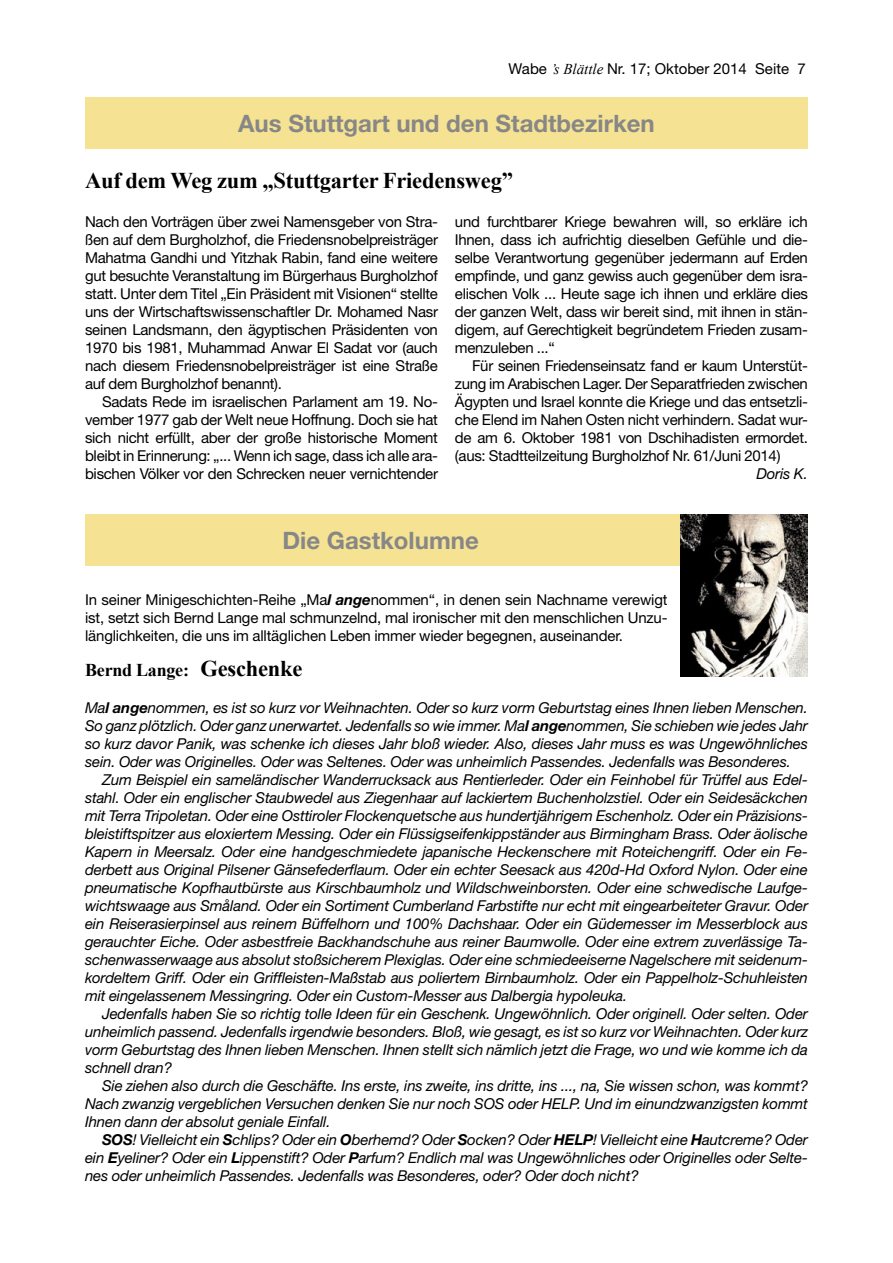
<style>
.page{position:relative;width:893px;height:1263px;background:#fff}
.page>*{position:absolute;margin:0;border:0;box-sizing:border-box;transform-origin:0 0}
.t1{font:700 24px "Helvetica Neue LT Pro";color:#878787}
.t2{font:700 22.5px "Times New Roman";letter-spacing:-.01em;color:#000}
.t3{font:700 18px "Times New Roman";letter-spacing:-.01em;color:#000}
.t4{font:italic 15px/18px "Helvetica Neue LT Pro";letter-spacing:-.01em;color:#000;text-align:justify}
.t5{font:15px/18px "Helvetica Neue LT Pro";letter-spacing:-.02em;color:#000;text-align:justify}
.t6{font:15px "Helvetica Neue LT Pro";color:#000}
.s1{font-family:"Times New Roman";font-style:italic}
.s2{font-weight:700;font-style:italic}
.s3{font-size:22.5px}
.s4{font-weight:700}
</style>
<div class="page">
<div style="left:85px;top:98px;width:723px;height:51px;background:#f5e292"></div>
<div style="left:85px;top:515px;width:723px;height:51px;background:#f5e292"></div>
<img style="left:680px;top:515px;width:128px;height:162px">
<p class="t6" style="left:509px;top:60px;width:299px">Wabe <span class="s1">’s Blättle</span> Nr. 17; Oktober 2014 Seite 7</p>
<h1 class="t1" style="left:238px;top:108px;width:418px">Aus Stuttgart und den Stadtbezirken</h1>
<h2 class="t2" style="left:85px;top:167px;width:429px">Auf dem Weg zum „Stuttgarter Friedensweg”</h2>
<p class="t5" style="left:85px;top:212px;width:354px">Nach den Vorträgen über zwei Namensgeber von Stra&shy;ßen auf dem Burgholzhof, die Friedensnobelpreisträger Mahatma Gandhi und Yitzhak Rabin, fand eine weitere gut besuchte Veranstaltung im Bürgerhaus Burgholzhof statt. Unter dem Titel „Ein Präsident mit Visionen“ stellte uns der Wirtschaftswissenschaftler Dr. Mohamed Nasr seinen Landsmann, den ägyptischen Präsidenten von 1970 bis 1981, Muhammad Anwar El Sadat vor (auch nach diesem Friedensnobelpreisträger ist eine Straße auf dem Burgholzhof benannt).</p>
<p class="t5" style="left:85px;top:392px;width:354px;text-indent:17px">Sadats Rede im israelischen Parlament am 19. No&shy;vember 1977 gab der Welt neue Hoffnung. Doch sie hat sich nicht erfüllt, aber der große historische Moment bleibt in Erinnerung: „... Wenn ich sage, dass ich alle ara&shy;bischen Völker vor den Schrecken neuer vernichtender</p>
<p class="t5" style="left:455px;top:212px;width:354px">und furchtbarer Kriege bewahren will, so erkläre ich Ihnen, dass ich aufrichtig dieselben Gefühle und die&shy;selbe Verantwortung gegenüber jedermann auf Erden empfinde, und ganz gewiss auch gegenüber dem isra&shy;elischen Volk ... Heute sage ich ihnen und erkläre dies der ganzen Welt, dass wir bereit sind, mit ihnen in stän&shy;digem, auf Gerechtigkeit begründetem Frieden zusam&shy;menzuleben ...“</p>
<p class="t5" style="left:455px;top:356px;width:354px;text-indent:17px">Für seinen Friedenseinsatz fand er kaum Unterstüt&shy;zung im Arabischen Lager. Der Separatfrieden zwischen Ägypten und Israel konnte die Kriege und das entsetzli&shy;che Elend im Nahen Osten nicht verhindern. Sadat wur&shy;de am 6. Oktober 1981 von Dschihadisten ermordet. (aus: Stadtteilzeitung Burgholzhof Nr. 61/Juni 2014)</p>
<p class="t4" style="left:756px;top:464px;width:53px">Doris K.</p>
<h1 class="t1" style="left:282px;top:525px;width:198px">Die Gastkolumne</h1>
<p class="t5" style="left:85px;top:590px;width:584px">In seiner Minigeschichten-Reihe „Ma<span class="s2">l ange</span>nommen“, in denen sein Nachname verewigt ist, setzt sich Bernd Lange mal schmunzelnd, mal ironischer mit den menschlichen Unzu&shy;länglichkeiten, die uns im alltäglichen Leben immer wieder begegnen, auseinander.</p>
<p class="t3" style="left:85px;top:660px;width:219px">Bernd Lange: <span class="s3">Geschenke</span></p>
<p class="t4" style="left:85px;top:698px;width:724px">Ma<span class="s4">l ange</span>nommen, es ist so kurz vor Weihnachten. Oder so kurz vorm Geburtstag eines Ihnen lieben Menschen.<br>So ganz plötzlich. Oder ganz unerwartet. Jedenfalls so wie immer. Ma<span class="s4">l ange</span>nommen, Sie schieben wie jedes Jahr so kurz davor Panik, was schenke ich dieses Jahr bloß wieder. Also, dieses Jahr muss es was Ungewöhnliches sein. Oder was Originelles. Oder was Seltenes. Oder was unheimlich Passendes. Jedenfalls was Besonderes.</p>
<p class="t4" style="left:85px;top:770px;width:724px;text-indent:17px">Zum Beispiel ein sameländischer Wanderrucksack aus Rentierleder. Oder ein Feinhobel für Trüffel aus Edel&shy;stahl. Oder ein englischer Staubwedel aus Ziegenhaar auf lackiertem Buchenholzstiel. Oder ein Seidesäckchen mit Terra Tripoletan. Oder eine Osttiroler Flockenquetsche aus hundertjährigem Eschenholz. Oder ein Präzisions&shy;bleistiftspitzer aus eloxiertem Messing. Oder ein Flüssigseifenkippständer aus Birmingham Brass. Oder äolische Kapern in Meersalz. Oder eine handgeschmiedete japanische Heckenschere mit Roteichengriff. Oder ein Fe&shy;derbett aus Original Pilsener Gänsefederflaum. Oder ein echter Seesack aus 420d-Hd Oxford Nylon. Oder eine pneumatische Kopfhautbürste aus Kirschbaumholz und Wildschweinborsten. Oder eine schwedische Laufge&shy;wichtswaage aus Småland. Oder ein Sortiment Cumberland Farbstifte nur echt mit eingearbeiteter Gravur. Oder ein Reiserasierpinsel aus reinem Büffelhorn und 100% Dachshaar. Oder ein Güdemesser im Messerblock aus gerauchter Eiche. Oder asbestfreie Backhandschuhe aus reiner Baumwolle. Oder eine extrem zuverlässige Ta&shy;schenwasserwaage aus absolut stoßsicherem Plexiglas. Oder eine schmiedeeiserne Nagelschere mit seidenum&shy;kordeltem Griff. Oder ein Griffleisten-Maßstab aus poliertem Birnbaumholz. Oder ein Pappelholz-Schuhleisten mit eingelassenem Messingring. Oder ein Custom-Messer aus Dalbergia hypoleuka.</p>
<p class="t4" style="left:85px;top:1004px;width:724px;text-indent:17px">Jedenfalls haben Sie so richtig tolle Ideen für ein Geschenk. Ungewöhnlich. Oder originell. Oder selten. Oder unheimlich passend. Jedenfalls irgendwie besonders. Bloß, wie gesagt, es ist so kurz vor Weihnachten. Oder kurz vorm Geburtstag des Ihnen lieben Menschen. Ihnen stellt sich nämlich jetzt die Frage, wo und wie komme ich da schnell dran?</p>
<p class="t4" style="left:85px;top:1076px;width:724px;text-indent:17px">Sie ziehen also durch die Geschäfte. Ins erste, ins zweite, ins dritte, ins ..., na, Sie wissen schon, was kommt?<br>Nach zwanzig vergeblichen Versuchen denken Sie nur noch SOS oder HELP. Und im einundzwanzigsten kommt Ihnen dann der absolut geniale Einfall.</p>
<p class="t4" style="left:85px;top:1130px;width:724px;text-indent:17px"><span class="s4">SOS</span>! Vielleicht ein <span class="s4">S</span>chlips? Oder ein <span class="s4">O</span>berhemd? Oder <span class="s4">S</span>ocken? Oder <span class="s4">HELP</span>! Vielleicht eine <span class="s4">H</span>autcreme? Oder ein <span class="s4">E</span>yeliner? Oder ein <span class="s4">L</span>ippenstift? Oder <span class="s4">P</span>arfum? Endlich mal was Ungewöhnliches oder Originelles oder Selte&shy;nes oder unheimlich Passendes. Jedenfalls was Besonderes, oder? Oder doch nicht?</p>
</div>
